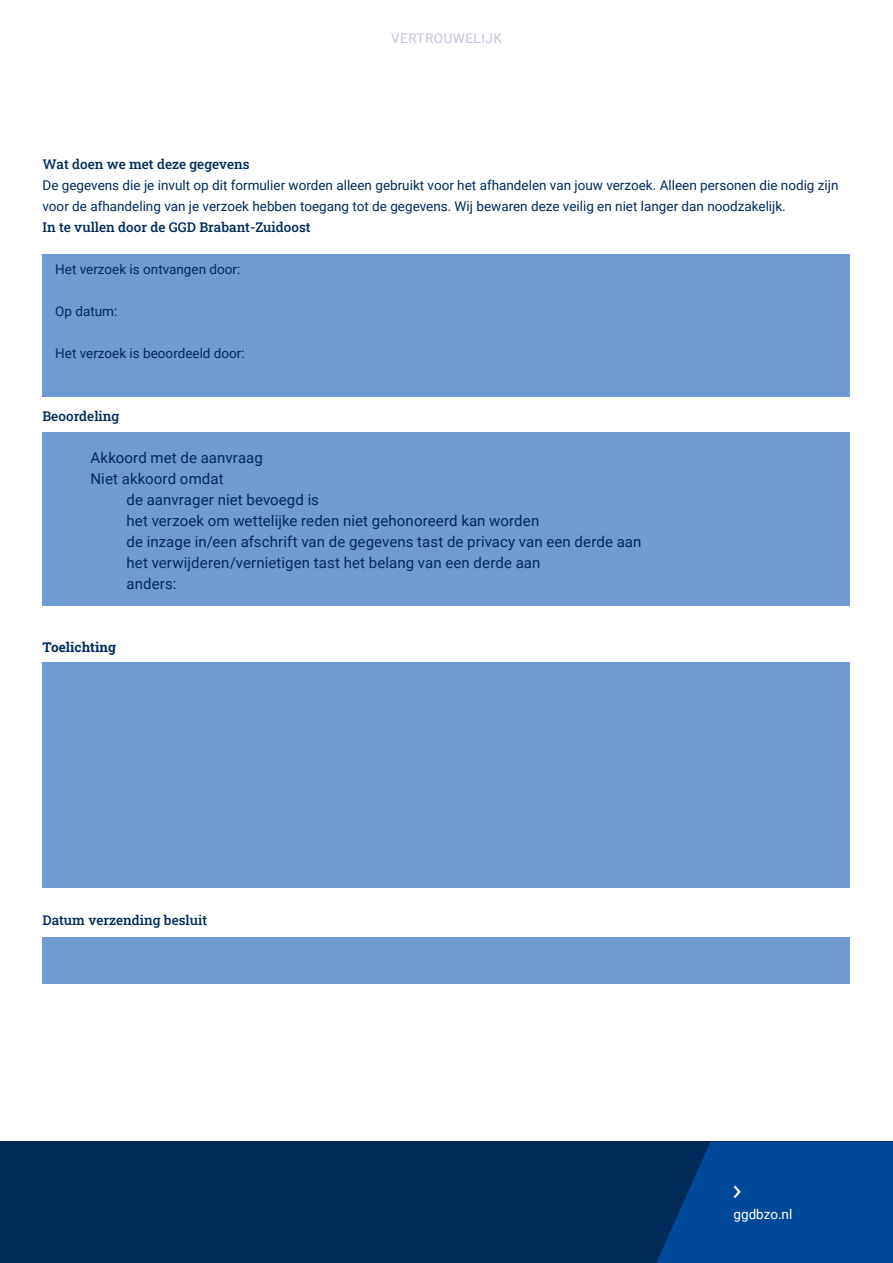
<style>
.page{position:relative;width:893px;height:1263px;background:#fff}
.page>*{position:absolute;margin:0;border:0;box-sizing:border-box;transform-origin:0 0}
.Arial_body{font:15px "Roboto";letter-spacing:.005em;color:#002a5a}
.t1{font:13.5px/21px "Roboto";color:#002a5a}
.tussenkopje{font:500 13.5px "Roboto Slab";color:#002a5a}
.t2{font:13.5px "Roboto";letter-spacing:.035em;color:#c2c6db}
.tussenkopje-2{font:700 13.5px "Roboto Slab";color:#002a5a}
.body{font:13.5px "Roboto";color:#fff}
</style>
<div class="page">
<div style="left:43px;top:432px;width:807px;height:173px;background:#709bd2"></div>
<div style="left:43px;top:254px;width:807px;height:143px;background:#709bd2"></div>
<div style="left:43px;top:662px;width:807px;height:226px;background:#709bd2"></div>
<div style="left:43px;top:937px;width:807px;height:47px;background:#709bd2"></div>
<div style="left:0;top:1142px;width:893px;height:121px;background:#002a5a"></div>
<svg style="left:656px;top:1142px;width:237px;height:121px;background:#004492"></svg>
<p class="t2" style="left:391px;top:28px;width:112px">VERTROUWELIJK</p>
<p class="tussenkopje" style="left:43px;top:154px;width:209px">Wat doen we met deze gegevens</p>
<p class="t1" style="left:43px;top:174px;width:797px">De gegevens die je invult op dit formulier worden alleen gebruikt voor het afhandelen van jouw verzoek. Alleen personen die nodig zijn voor de afhandeling van je verzoek hebben toegang tot de gegevens. Wij bewaren deze veilig en niet langer dan noodzakelijk.</p>
<p class="tussenkopje" style="left:43px;top:217px;width:270px">In te vullen door de GGD Brabant-Zuidoost</p>
<p class="t1" style="left:55px;top:258px;width:187px">Het verzoek is ontvangen door:</p>
<p class="t1" style="left:55px;top:300px;width:64px">Op datum:</p>
<p class="t1" style="left:55px;top:342px;width:191px">Het verzoek is beoordeeld door:</p>
<p class="tussenkopje" style="left:43px;top:406px;width:78px">Beoordeling</p>
<p class="Arial_body" style="left:91px;top:447px;width:174px">Akkoord met de aanvraag</p>
<p class="Arial_body" style="left:91px;top:468px;width:135px">Niet akkoord omdat</p>
<p class="Arial_body" style="left:127px;top:489px;width:194px">de aanvrager niet bevoegd is</p>
<p class="Arial_body" style="left:127px;top:510px;width:414px">het verzoek om wettelijke reden niet gehonoreerd kan worden</p>
<p class="Arial_body" style="left:127px;top:531px;width:516px">de inzage in/een afschrift van de gegevens tast de privacy van een derde aan</p>
<p class="Arial_body" style="left:127px;top:552px;width:415px">het verwijderen/vernietigen tast het belang van een derde aan</p>
<p class="Arial_body" style="left:127px;top:573px;width:51px">anders:</p>
<p class="tussenkopje-2" style="left:43px;top:637px;width:75px">Toelichting</p>
<p class="tussenkopje" style="left:43px;top:910px;width:166px">Datum verzending besluit</p>
<p class="body" style="left:733px;top:1205px;width:60px">ggdbzo.nl</p>
</div>
